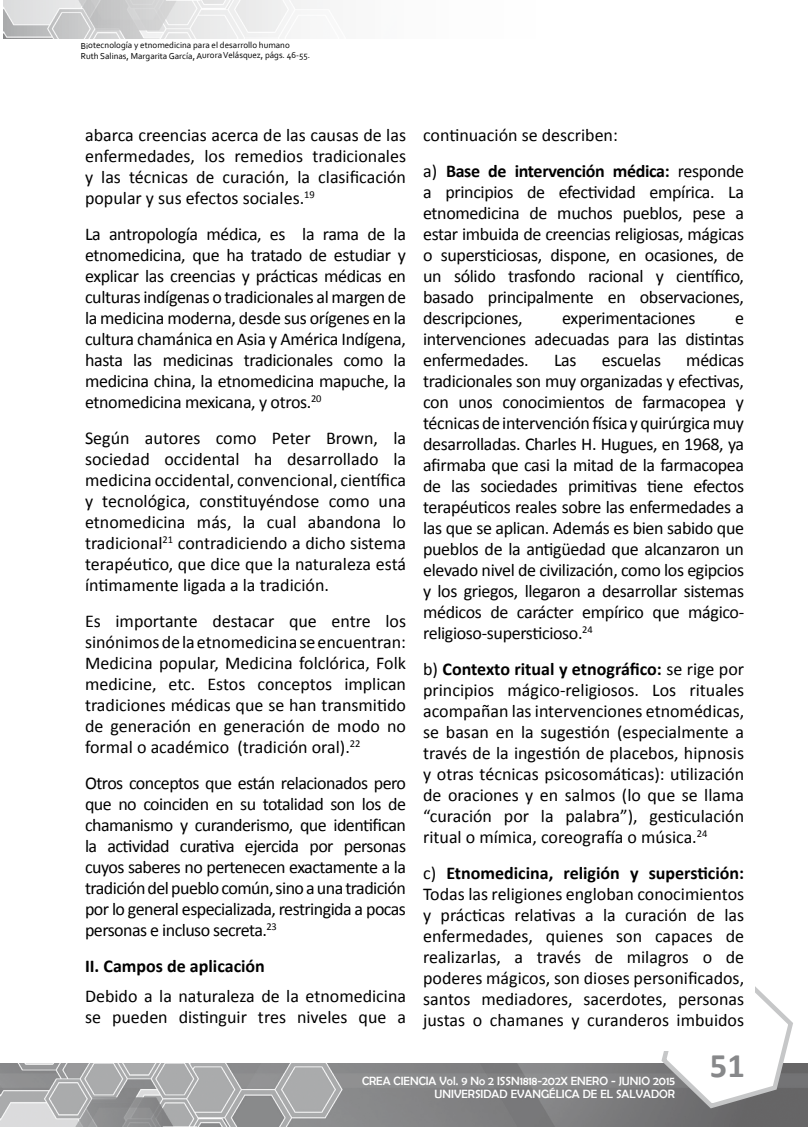
<style>
.page{position:relative;width:808px;height:1127px;background:#fff}
.page>*{position:absolute;margin:0;border:0;box-sizing:border-box;transform-origin:0 0}
.t1{font:700 34.5px "Calibri";color:#87888a}
.t2{font:18px/21px "Calibri";letter-spacing:-.01em;color:#000;text-align:justify}
.t3{font:700 18px "Calibri";color:#000}
.t4{font:12px/13.5px "Berlin Sans FB";color:#fff;text-align:right}
.t5{font:9px/10.5px "Corbel";letter-spacing:-.005em;color:#000}
.s1{font-weight:700}
</style>
<div class="page">
<img style="left:0;top:1063px;width:808px;height:64px">
<svg style="left:659px;top:986px;width:137px;height:125px"></svg>
<div style="left:679px;top:1016px;width:98px;height:26px;background:#fff"></div>
<div style="left:657px;top:964px;width:98px;height:87px;background:#fff"></div>
<img style="left:4px;top:0;width:319px;height:38px">
<p class="t5" style="left:81px;top:40px;width:231px">Biotecnología y etnomedicina para el desarrollo humano<br>Ruth Salinas, Margarita García, Aurora Velásquez, págs. 46-55.</p>
<p class="t2" style="left:85px;top:125px;width:323px">abarca creencias acerca de las causas de las enfermedades, los remedios tradicionales y las técnicas de curación, la clasificación popular y sus efectos sociales.<sup>19</sup></p>
<p class="t2" style="left:85px;top:224px;width:322px">La antropología médica, es la rama de la etnomedicina, que ha tratado de estudiar y explicar las creencias y prácticas médicas en culturas indígenas o tradicionales al margen de la medicina moderna, desde sus orígenes en la cultura chamánica en Asia y América Indígena, hasta las medicinas tradicionales como la medicina china, la etnomedicina mapuche, la etnomedicina mexicana, y otros.<sup>20</sup></p>
<p class="t2" style="left:85px;top:428px;width:323px">Según autores como Peter Brown, la sociedad occidental ha desarrollado la medicina occidental, convencional, científica y tecnológica, constituyéndose como una etnomedicina más, la cual abandona lo tradicional<sup>21</sup> contradiciendo a dicho sistema terapéutico, que dice que la naturaleza está íntimamente ligada a la tradición.</p>
<p class="t2" style="left:85px;top:611px;width:323px">Es importante destacar que entre los sinónimos de la etnomedicina se encuentran:<br>Medicina popular, Medicina folclórica, Folk medicine, etc. Estos conceptos implican tradiciones médicas que se han transmitido de generación en generación de modo no formal o académico (tradición oral).<sup>22</sup></p>
<p class="t2" style="left:85px;top:773px;width:323px">Otros conceptos que están relacionados pero que no coinciden en su totalidad son los de chamanismo y curanderismo, que identifican la actividad curativa ejercida por personas cuyos saberes no pertenecen exactamente a la tradición del pueblo común, sino a una tradición por lo general especializada, restringida a pocas personas e incluso secreta.<sup>23</sup></p>
<p class="t3" style="left:85px;top:955px;width:181px">II. Campos de aplicación</p>
<p class="t2" style="left:85px;top:985px;width:323px">Debido a la naturaleza de la etnomedicina se pueden distinguir tres niveles que a</p>
<p class="t2" style="left:423px;top:117px;width:323px;line-height:36px">continuación se describen:<br>a) <span class="s1">Base de intervención médica:</span> responde</p>
<p class="t2" style="left:423px;top:182px;width:322px">a principios de efectividad empírica. La etnomedicina de muchos pueblos, pese a estar imbuida de creencias religiosas, mágicas o supersticiosas, dispone, en ocasiones, de un sólido trasfondo racional y científico, basado principalmente en observaciones, descripciones,</p>
<p class="t2" style="left:562px;top:308px;width:135px">experimentaciones</p>
<p class="t2" style="left:423px;top:308px;width:322px;text-indent:312px">e intervenciones adecuadas para las distintas enfermedades.</p>
<p class="t2" style="left:423px;top:350px;width:323px;text-indent:263px">médicas tradicionales son muy organizadas y efectivas, con unos conocimientos de farmacopea y técnicas de intervención física y quirúrgica muy desarrolladas. Charles H. Hugues, en 1968, ya afirmaba que casi la mitad de la farmacopea de las sociedades primitivas tiene efectos terapéuticos reales sobre las enfermedades a las que se aplican. Además es bien sabido que pueblos de la antigüedad que alcanzaron un elevado nivel de civilización, como los egipcios y los griegos, llegaron a desarrollar sistemas médicos de carácter empírico que mágico&shy;religioso-supersticioso.<sup>24</sup></p>
<p class="t2" style="left:423px;top:659px;width:323px">b) <span class="s1">Contexto ritual y etnográfico:</span> se rige por principios mágico-religiosos. Los rituales acompañan las intervenciones etnomédicas, se basan en la sugestión (especialmente a través de la ingestión de placebos, hipnosis y otras técnicas psicosomáticas): utilización de oraciones y en salmos (lo que se llama “curación por la palabra”), gesticulación ritual o mímica, coreografía o música.<sup>24</sup></p>
<p class="t2" style="left:423px;top:863px;width:323px">c) <span class="s1">Etnomedicina, religión y superstición:<br></span>Todas las religiones engloban conocimientos y prácticas relativas a la curación de las enfermedades, quienes son capaces de realizarlas, a través de milagros o de poderes mágicos, son dioses personificados, santos mediadores, sacerdotes, personas justas o chamanes y curanderos imbuidos</p>
<p class="t2" style="left:554px;top:350px;width:24px">Las</p>
<p class="t2" style="left:602px;top:350px;width:61px">escuelas</p>
<p class="t4" style="left:362px;top:1073px;width:315px">CREA CIENCIA Vol. 9 No 2 ISSN1818-202X ENERO - JUNIO 2015<br>UNIVERSIDAD EVANGÉLICA DE EL SALVADOR</p>
<h1 class="t1" style="left:710px;top:1043px;width:36px">51</h1>
</div>
